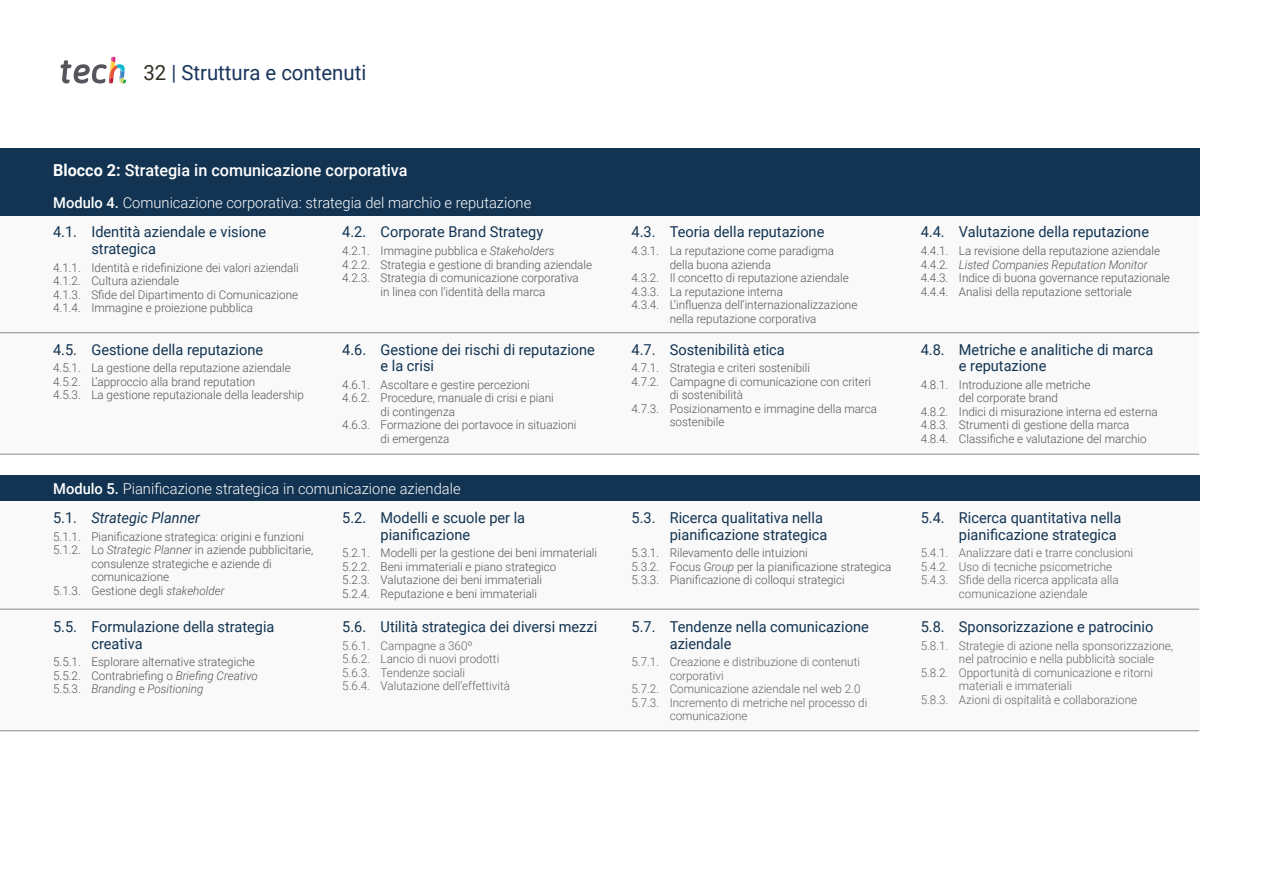
<style>
.page{position:relative;width:1263px;height:893px;background:#fff}
.page>*{position:absolute;margin:0;border:0;box-sizing:border-box;transform-origin:0 0}
.t1{font:21px "Roboto";color:#1a355c}
.t2{font:500 16.5px "Roboto";color:#fff}
.t3{font:15px/16.5px "Roboto";color:#123352}
.t4{font:300 15px "Roboto";color:#fff}
.t5{font:italic 15px "Roboto";color:#123352}
.t6{font:300 12px/13.5px "Roboto";color:#52555b}
.t7{font:300 12px/13.5px "Roboto";color:#61646a}
.s1{color:#312e20}
.s2{font-weight:700}
.s3{font-weight:500}
.s4{font-style:italic}
.s5{font-style:normal}
</style>
<div class="page">
<div style="left:0;top:501px;width:1199px;height:230px;background:#f8f9f8"></div>
<svg style="left:61px;top:57px;width:65px;height:27px"></svg>
<hr style="left:0;top:730px;width:1199px;height:1px;background:#878a8e">
<hr style="left:0;top:609px;width:1199px;height:1px;background:#878a8e">
<div style="left:0;top:476px;width:1199px;height:25px;background:#123352"></div>
<div style="left:0;top:215px;width:1199px;height:239px;background:#f8f9f8"></div>
<div style="left:0;top:190px;width:1199px;height:25px;background:#123352"></div>
<hr style="left:0;top:332px;width:1199px;height:1px;background:#878a8e">
<hr style="left:0;top:454px;width:1199px;height:1px;background:#878a8e">
<div style="left:0;top:149px;width:1199px;height:42px;background:#123352"></div>
<h1 class="t1" style="left:144px;top:57px;width:224px"><span class="s1">32</span> | Struttura e contenuti</h1>
<h2 class="t2" style="left:53px;top:159px;width:356px"><span class="s2">Blocco 2:</span> Strategia in comunicazione corporativa</h2>
<p class="t4" style="left:53px;top:192px;width:480px"><span class="s3">Modulo 4.</span> Comunicazione corporativa: strategia del marchio e reputazione</p>
<p class="t3" style="left:91px;top:223px;width:176px;text-indent:-38px">4.1. Identità aziendale e visione strategica</p>
<p class="t6" style="left:53px;top:260px;width:247px">4.1.1. Identità e ridefinizione dei valori aziendali 4.1.2. Cultura aziendale<br>4.1.3. Sfide del Dipartimento di Comunicazione 4.1.4. Immagine e proiezione pubblica</p>
<p class="t3" style="left:53px;top:340px;width:211px">4.5. Gestione della reputazione</p>
<p class="t6" style="left:53px;top:361px;width:252px">4.5.1. La gestione della reputazione aziendale<br>4.5.2. L’approccio alla brand reputation<br>4.5.3. La gestione reputazionale della leadership</p>
<p class="t3" style="left:342px;top:223px;width:202px">4.2. Corporate Brand Strategy</p>
<p class="t6" style="left:342px;top:244px;width:214px">4.2.1. Immagine pubblica e <span class="s4">Stakeholders</span></p>
<p class="t6" style="left:342px;top:257px;width:251px">4.2.2. Strategia e gestione di branding aziendale</p>
<p class="t6" style="left:342px;top:271px;width:238px">4.2.3. Strategia di comunicazione corporativa</p>
<p class="t6" style="left:381px;top:284px;width:166px">in linea con l’identità della marca</p>
<p class="t3" style="left:381px;top:340px;width:216px;text-indent:-38px">4.6. Gestione dei rischi di reputazione e la crisi</p>
<p class="t6" style="left:342px;top:377px;width:189px">4.6.1. Ascoltare e gestire percezioni</p>
<p class="t6" style="left:342px;top:391px;width:213px">4.6.2. Procedure, manuale di crisi e piani</p>
<p class="t6" style="left:381px;top:404px;width:76px">di contingenza</p>
<p class="t6" style="left:342px;top:418px;width:236px">4.6.3. Formazione dei portavoce in situazioni</p>
<p class="t6" style="left:381px;top:431px;width:70px">di emergenza</p>
<p class="t4" style="left:53px;top:478px;width:409px"><span class="s3">Modulo 5.</span> Pianificazione strategica in comunicazione aziendale</p>
<p class="t5" style="left:53px;top:507px;width:148px"><span class="s5">5.1.</span> Strategic Planner</p>
<p class="t6" style="left:53px;top:529px;width:252px">5.1.1. Pianificazione strategica: origini e funzioni</p>
<p class="t6" style="left:53px;top:543px;width:262px">5.1.2. Lo <span class="s4">Strategic Planner</span> in aziende pubblicitarie,</p>
<p class="t6" style="left:91px;top:556px;width:182px">consulenze strategiche e aziende di</p>
<p class="t6" style="left:91px;top:570px;width:79px">comunicazione</p>
<p class="t6" style="left:53px;top:583px;width:173px">5.1.3. Gestione degli <span class="s4">stakeholder</span></p>
<p class="t3" style="left:91px;top:618px;width:185px;text-indent:-38px">5.5. Formulazione della strategia creativa</p>
<p class="t6" style="left:53px;top:655px;width:206px">5.5.1. Esplorare alternative strategiche<br>5.5.2. Contrabriefing o <span class="s4">Briefing Creativo<br></span>5.5.3. <span class="s4">Branding</span> e <span class="s4">Positioning</span></p>
<p class="t3" style="left:381px;top:509px;width:146px;text-indent:-38px">5.2. Modelli e scuole per la pianificazione</p>
<p class="t6" style="left:342px;top:546px;width:256px">5.2.1. Modelli per la gestione dei beni immateriali 5.2.2. Beni immateriali e piano strategico<br>5.2.3. Valutazione dei beni immateriali<br>5.2.4. Reputazione e beni immateriali</p>
<p class="t3" style="left:342px;top:618px;width:256px">5.6. Utilità strategica dei diversi mezzi</p>
<p class="t7" style="left:342px;top:638px;width:169px">5.6.1. Campagne a 360º<br>5.6.2. Lancio di nuovi prodotti<br>5.6.3. Tendenze sociali<br>5.6.4. Valutazione dell’effettività</p>
<p class="t3" style="left:631px;top:223px;width:194px">4.3. Teoria della reputazione</p>
<p class="t6" style="left:631px;top:244px;width:204px">4.3.1. La reputazione come paradigma</p>
<p class="t6" style="left:670px;top:257px;width:103px">della buona azienda</p>
<p class="t6" style="left:631px;top:271px;width:219px">4.3.2. Il concetto di reputazione aziendale</p>
<p class="t6" style="left:631px;top:284px;width:153px">4.3.3. La reputazione interna</p>
<p class="t6" style="left:631px;top:298px;width:227px">4.3.4. L’influenza dell’internazionalizzazione</p>
<p class="t6" style="left:670px;top:311px;width:148px">nella reputazione corporativa</p>
<p class="t3" style="left:631px;top:340px;width:155px">4.7. Sostenibilità etica</p>
<p class="t6" style="left:631px;top:361px;width:180px">4.7.1. Strategia e criteri sostenibili</p>
<p class="t6" style="left:631px;top:374px;width:241px">4.7.2. Campagne di comunicazione con criteri</p>
<p class="t6" style="left:670px;top:388px;width:75px">di sostenibilità</p>
<p class="t6" style="left:631px;top:401px;width:247px">4.7.3. Posizionamento e immagine della marca</p>
<p class="t6" style="left:670px;top:415px;width:56px">sostenibile</p>
<p class="t3" style="left:670px;top:509px;width:159px;text-indent:-38px">5.3. Ricerca qualitativa nella pianificazione strategica</p>
<p class="t6" style="left:631px;top:546px;width:261px">5.3.1. Rilevamento delle intuizioni<br>5.3.2. Focus <span class="s4">Group</span> per la pianificazione strategica<br>5.3.3. Pianificazione di colloqui strategici</p>
<p class="t3" style="left:670px;top:618px;width:200px;text-indent:-38px">5.7. Tendenze nella comunicazione aziendale</p>
<p class="t7" style="left:631px;top:655px;width:230px">5.7.1. Creazione e distribuzione di contenuti</p>
<p class="t7" style="left:670px;top:668px;width:55px">corporativi</p>
<p class="t7" style="left:631px;top:682px;width:230px">5.7.2. Comunicazione aziendale nel web 2.0</p>
<p class="t7" style="left:631px;top:695px;width:237px">5.7.3. Incremento di metriche nel processo di</p>
<p class="t7" style="left:670px;top:709px;width:79px">comunicazione</p>
<p class="t3" style="left:921px;top:223px;width:230px">4.4. Valutazione della reputazione</p>
<p class="t6" style="left:921px;top:244px;width:251px">4.4.1. La revisione della reputazione aziendale 4.4.2. <span class="s4">Listed Companies Reputation Monitor </span>4.4.3. Indice di buona governance reputazionale 4.4.4. Analisi della reputazione settoriale</p>
<p class="t3" style="left:959px;top:340px;width:196px;text-indent:-38px">4.8. Metriche e analitiche di marca e reputazione</p>
<p class="t6" style="left:921px;top:377px;width:171px">4.8.1. Introduzione alle metriche</p>
<p class="t6" style="left:959px;top:391px;width:101px">del corporate brand</p>
<p class="t6" style="left:921px;top:404px;width:238px">4.8.2. Indici di misurazione interna ed esterna</p>
<p class="t6" style="left:921px;top:418px;width:210px">4.8.3. Strumenti di gestione della marca</p>
<p class="t6" style="left:921px;top:431px;width:227px">4.8.4. Classifiche e valutazione del marchio</p>
<p class="t3" style="left:959px;top:509px;width:164px;text-indent:-38px">5.4. Ricerca quantitativa nella pianificazione strategica</p>
<p class="t7" style="left:921px;top:546px;width:214px">5.4.1. Analizzare dati e trarre conclusioni</p>
<p class="t7" style="left:921px;top:559px;width:193px">5.4.2. Uso di tecniche psicometriche</p>
<p class="t7" style="left:921px;top:573px;width:199px">5.4.3. Sfide della ricerca applicata alla</p>
<p class="t7" style="left:959px;top:586px;width:130px">comunicazione aziendale</p>
<p class="t3" style="left:921px;top:618px;width:234px">5.8. Sponsorizzazione e patrocinio</p>
<p class="t7" style="left:921px;top:638px;width:254px">5.8.1. Strategie di azione nella sponsorizzazione,</p>
<p class="t7" style="left:959px;top:652px;width:197px">nel patrocinio e nella pubblicità sociale</p>
<p class="t7" style="left:921px;top:665px;width:234px">5.8.2. Opportunità di comunicazione e ritorni</p>
<p class="t7" style="left:959px;top:679px;width:115px">materiali e immateriali</p>
<p class="t7" style="left:921px;top:692px;width:218px">5.8.3. Azioni di ospitalità e collaborazione</p>
</div>
